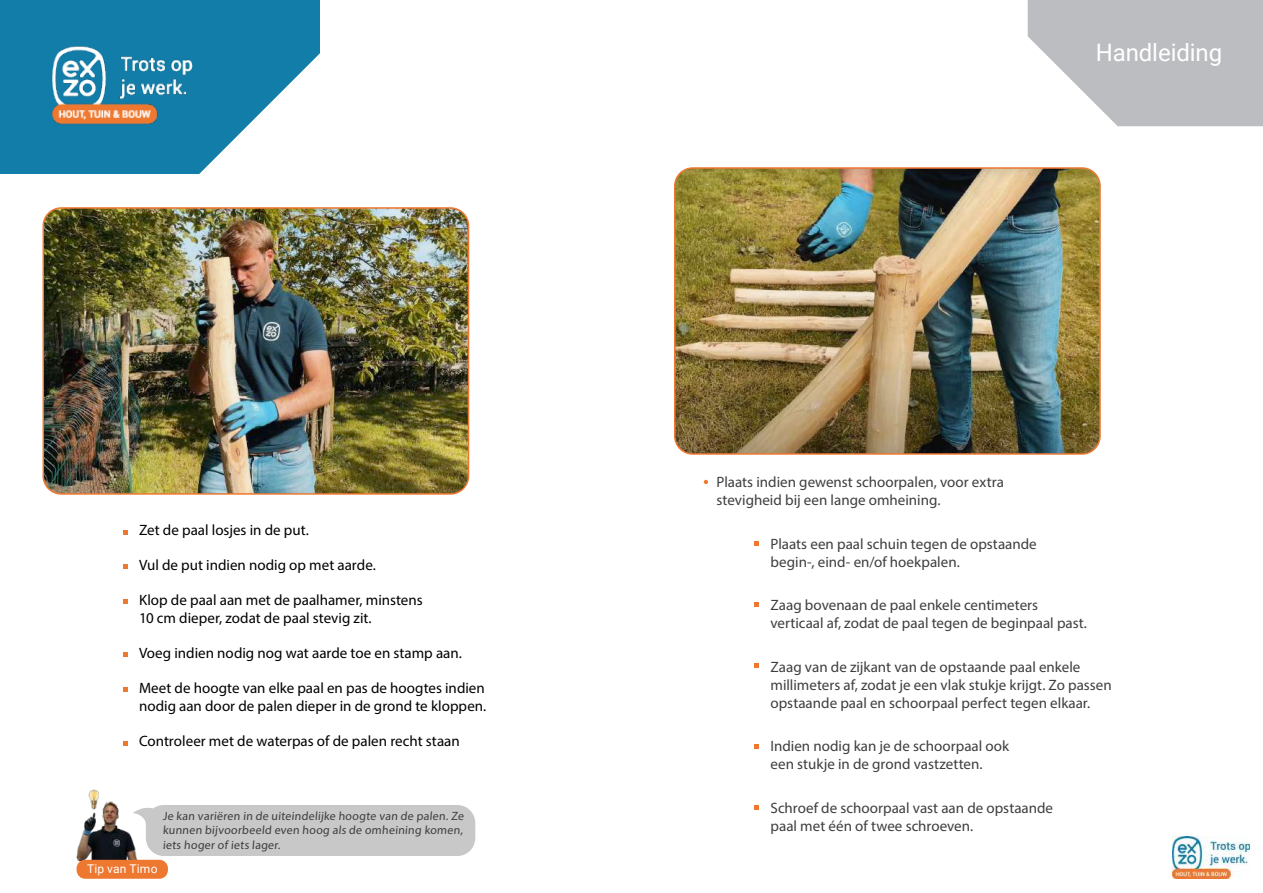
<style>
.page{position:relative;width:1263px;height:893px;background:#fff}
.page>*{position:absolute;margin:0;border:0;box-sizing:border-box;transform-origin:0 0}
.t1{font:24px "Roboto";letter-spacing:-.005em;color:#fff}
.t2{font:15px/18px "Myriad Pro";color:#3e3e3f}
.t3{font:15px/18px "Myriad Pro";color:#000}
.t4{font:12px/14.4px "Myriad Pro";color:#3e3e3f;text-align:justify}
.t5{font:12px "Roboto";letter-spacing:.015em;color:#fff}
</style>
<div class="page">
<img style="left:43px;top:208px;width:425px;height:284px">
<div style="left:43px;top:207px;width:426px;height:288px;border:2px solid #ee7830;border-radius:18px"></div>
<img style="left:677px;top:170px;width:421px;height:282px">
<div style="left:674px;top:167px;width:427px;height:288px;border:2px solid #ee7830;border-radius:18px"></div>
<svg style="left:704px;top:480px;width:4px;height:4px"></svg>
<svg style="left:123px;top:530px;width:5px;height:5px"></svg>
<svg style="left:755px;top:541px;width:4px;height:5px"></svg>
<svg style="left:123px;top:565px;width:5px;height:4px"></svg>
<svg style="left:123px;top:687px;width:5px;height:4px"></svg>
<svg style="left:123px;top:652px;width:5px;height:4px"></svg>
<svg style="left:755px;top:603px;width:4px;height:4px"></svg>
<img style="left:1173px;top:836px;width:77px;height:43px">
<div style="left:146px;top:805px;width:329px;height:51px;background:#c8c8c8;border-radius:18px"></div>
<img style="left:76px;top:789px;width:64px;height:74px">
<svg style="left:133px;top:801px;width:28px;height:40px"></svg>
<div style="left:77px;top:860px;width:91px;height:19px;background:#ee7830;border-radius:9px"></div>
<svg style="left:123px;top:741px;width:5px;height:4px"></svg>
<svg style="left:0;top:0;width:320px;height:174px;fill:#127da9"></svg>
<img style="left:43px;top:43px;width:158px;height:84px">
<svg style="left:1028px;top:0;width:235px;height:126px;background:#c5c5c8"></svg>
<svg style="left:755px;top:664px;width:4px;height:4px"></svg>
<svg style="left:123px;top:599px;width:5px;height:4px"></svg>
<svg style="left:755px;top:745px;width:4px;height:4px"></svg>
<svg style="left:755px;top:806px;width:4px;height:4px"></svg>
<p class="t3" style="left:139px;top:521px;width:171px">Zet de paal losjes in de put.</p>
<p class="t3" style="left:139px;top:556px;width:238px">Vul de put indien nodig op met aarde.</p>
<p class="t3" style="left:139px;top:591px;width:285px">Klop de paal aan met de paalhamer, minstens<br>10 cm dieper, zodat de paal stevig zit.</p>
<p class="t3" style="left:139px;top:644px;width:324px">Voeg indien nodig nog wat aarde toe en stamp aan.</p>
<p class="t3" style="left:139px;top:679px;width:349px">Meet de hoogte van elke paal en pas de hoogtes indien nodig aan door de palen dieper in de grond te kloppen.</p>
<p class="t3" style="left:139px;top:732px;width:322px">Controleer met de waterpas of de palen recht staan</p>
<p class="t4" style="left:163px;top:808px;width:304px">Je kan variëren in de uiteindelijke hoogte van de palen. Ze kunnen bijvoorbeeld even hoog als de omheining komen, iets hoger of iets lager.</p>
<p class="t5" style="left:87px;top:860px;width:72px">Tip van Timo</p>
<h1 class="t1" style="left:1096px;top:36px;width:128px">Handleiding</h1>
<p class="t2" style="left:716px;top:473px;width:289px">Plaats indien gewenst schoorpalen, voor extra stevigheid bij een lange omheining.</p>
<p class="t2" style="left:770px;top:534px;width:268px">Plaats een paal schuin tegen de opstaande begin-, eind- en/of hoekpalen.</p>
<p class="t2" style="left:770px;top:596px;width:318px">Zaag bovenaan de paal enkele centimeters verticaal af, zodat de paal tegen de beginpaal past.</p>
<p class="t2" style="left:770px;top:657px;width:343px">Zaag van de zijkant van de opstaande paal enkele millimeters af, zodat je een vlak stukje krijgt. Zo passen opstaande paal en schoorpaal perfect tegen elkaar.</p>
<p class="t2" style="left:770px;top:737px;width:240px">Indien nodig kan je de schoorpaal ook een stukje in de grond vastzetten.</p>
<p class="t2" style="left:770px;top:798px;width:284px">Schroef de schoorpaal vast aan de opstaande paal met één of twee schroeven.</p>
</div>
